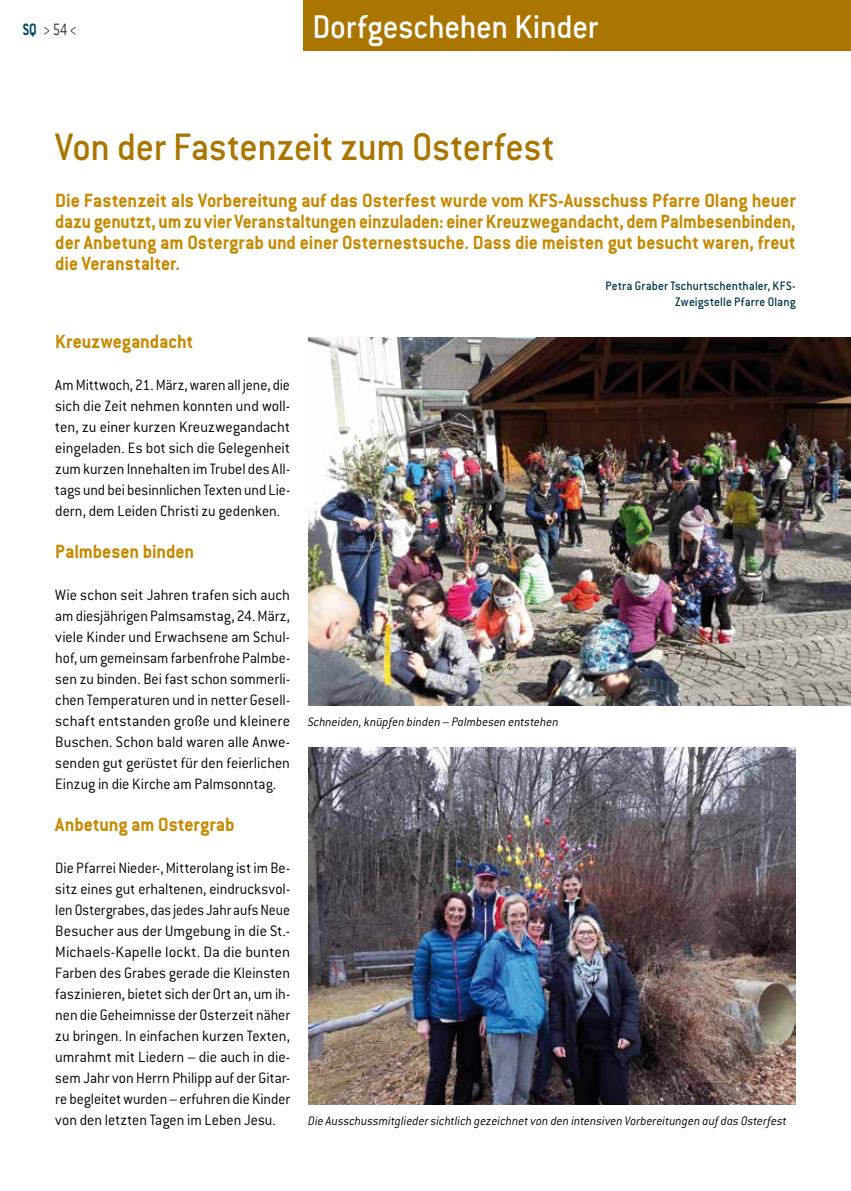
<style>
.page{position:relative;width:851px;height:1191px;background:#fff}
.page>*{position:absolute;margin:0;border:0;box-sizing:border-box;transform-origin:0 0}
.t1{font:500 42px "Conduit ITC";letter-spacing:-.01em;color:#aa7600;scale:.95 1}
.t2{font:500 36px "Conduit ITC";letter-spacing:-.005em;color:#fff;scale:.95 1}
.t3{font:700 21px/21px "Conduit ITC";letter-spacing:-.005em;color:#c78900;text-align:justify;scale:.96 1}
.t4{font:700 21px "Conduit ITC";letter-spacing:-.005em;color:#c78900;scale:.95 1}
.t5{font:300 18px "Conduit ITC";color:#262f23;scale:.8 1}
.t6{font:300 16.5px/21px "Conduit ITC";color:#000;text-align:justify;scale:.95 1}
.t7{font:300 16.5px/21px "Conduit ITC";color:#000;text-align:justify}
.t8{font:300 16.5px/21px "Conduit ITC";color:#000;text-align:justify;scale:.93 1}
.t9{font:italic 300 13.5px "Conduit ITC";letter-spacing:.005em;color:#000;scale:.95 1}
.t10{font:500 13.5px/16.2px "Conduit ITC";letter-spacing:.01em;color:#003647;text-align:right;scale:.95 1}
.s1{font-weight:700;color:#004962}
</style>
<div class="page">
<div style="left:304px;top:0;width:546px;height:51px;background:#aa7600"></div>
<img style="left:308px;top:338px;width:542px;height:367px">
<img style="left:308px;top:747px;width:487px;height:357px">
<p class="t5" style="left:23px;top:20px;width:70px"><span class="s1">SQ</span> &gt; 54 &lt;</p>
<h2 class="t2" style="left:312px;top:7px;width:302px">Dorfgeschehen Kinder</h2>
<h1 class="t1" style="left:55px;top:123px;width:527px">Von der Fastenzeit zum Osterfest</h1>
<p class="t3" style="left:55px;top:189px;width:772px">Die Fastenzeit als Vorbereitung auf das Osterfest wurde vom KFS-Ausschuss Pfarre Olang heuer dazu genutzt, um zu vier Veranstaltungen einzuladen: einer Kreuzwegandacht, dem Palmbesenbinden, der Anbetung am Ostergrab und einer Osternestsuche. Dass die meisten gut besucht waren, freut die Veranstalter.</p>
<p class="t4" style="left:55px;top:329px;width:147px">Kreuzwegandacht</p>
<p class="t8" style="left:55px;top:374px;width:254px">Am Mittwoch, 21. März, waren all jene, die sich die Zeit nehmen konnten und woll&shy;ten, zu einer kurzen Kreuzwegandacht eingeladen. Es bot sich die Gelegenheit zum kurzen Innehalten im Trubel des All&shy;tags und bei besinnlichen Texten und Lie&shy;dern, dem Leiden Christi zu gedenken.</p>
<p class="t4" style="left:55px;top:539px;width:148px">Palmbesen binden</p>
<p class="t7" style="left:55px;top:584px;width:236px">Wie schon seit Jahren trafen sich auch am diesjährigen Palmsamstag, 24. März, viele Kinder und Erwachsene am Schul&shy;hof, um gemeinsam farbenfrohe Palmbe&shy;sen zu binden. Bei fast schon sommerli&shy;chen Temperaturen und in netter Gesell&shy;schaft entstanden große und kleinere Buschen. Schon bald waren alle Anwe&shy;senden gut gerüstet für den feierlichen Einzug in die Kirche am Palmsonntag.</p>
<p class="t4" style="left:55px;top:812px;width:190px">Anbetung am Ostergrab</p>
<p class="t6" style="left:55px;top:857px;width:248px">Die Pfarrei Nieder-, Mitterolang ist im Be&shy;sitz eines gut erhaltenen, eindrucksvol&shy;len Ostergrabes, das jedes Jahr aufs Neue Besucher aus der Umgebung in die St.- Michaels-Kapelle lockt. Da die bunten Farben des Grabes gerade die Kleinsten faszinieren, bietet sich der Ort an, um ih&shy;nen die Geheimnisse der Osterzeit näher zu bringen. In einfachen kurzen Texten, umrahmt mit Liedern – die auch in die&shy;sem Jahr von Herrn Philipp auf der Gitar&shy;re begleitet wurden – erfuhren die Kinder von den letzten Tagen im Leben Jesu.</p>
<p class="t10" style="left:605px;top:277px;width:202px">Petra Graber Tschurtschenthaler, KFS-<br>Zweigstelle Pfarre Olang</p>
<p class="t9" style="left:308px;top:714px;width:265px">Schneiden, knüpfen binden – Palmbesen entstehen</p>
<p class="t9" style="left:308px;top:1113px;width:505px">Die Ausschussmitglieder sichtlich gezeichnet von den intensiven Vorbereitungen auf das Osterfest</p>
</div>
